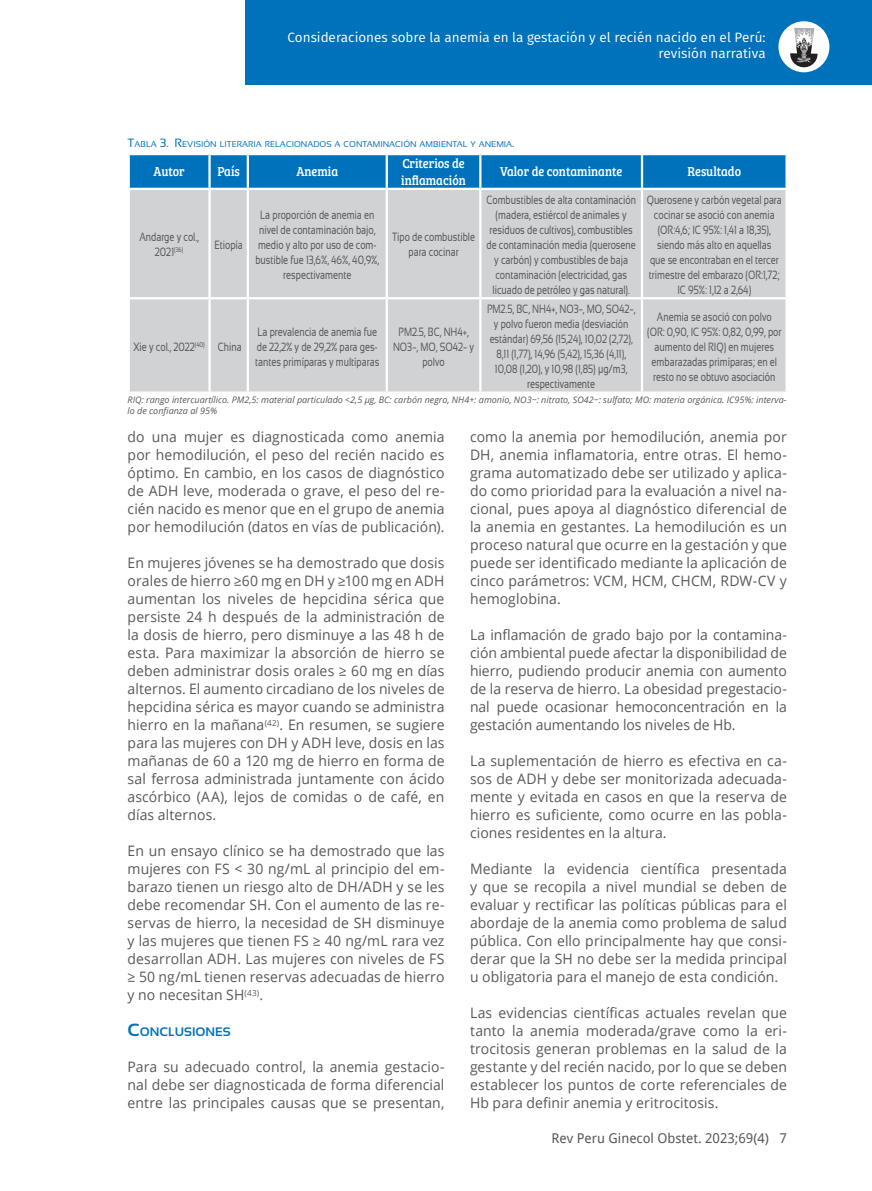
<style>
.page{position:relative;width:872px;height:1191px;background:#fff}
.page>*{position:absolute;margin:0;border:0;box-sizing:border-box;transform-origin:0 0}
.t1{font:14.4px/18px "Open Sans";letter-spacing:.005em;color:#57585a;text-align:justify}
.t2{font:13.5px/16.2px "Fira Sans";color:#fff;text-align:right}
.Encabezado-Tabla{font:13.5px/16.5px "Bree Serif";color:#fff;scale:.9 1}
.t3{font:13.5px "Droid Sans";color:#57585a}
.t4{font:700 12.3px "Sansation";color:#0072bc}
.Cuerpo-tabla{font:12px/15px "Sansation";color:#57585a;text-align:center;scale:.75 1}
.t5{font:italic 9px/10.8px "Open Sans";color:#57585a}
.t6{font:8.4px "Sansation";color:#0072bc}
.s1{font-size:12px}
.s2{font-size:17.7px}
</style>
<div class="page">
<div style="left:246px;top:0;width:626px;height:85px;background:#0072bc"></div>
<div style="left:778px;top:21px;width:51px;height:51px;background:#fff;border-radius:50%"></div>
<svg style="left:790px;top:28px;width:28px;height:40px"></svg>
<div style="left:130px;top:155px;width:655px;height:33px;background:#0072bc"></div>
<div style="left:130px;top:190px;width:655px;height:201px;background:#d1d2d4"></div>
<hr style="left:208px;top:155px;width:3px;height:33px;background:#fff">
<hr style="left:247px;top:155px;width:2px;height:33px;background:#fff">
<hr style="left:386px;top:155px;width:2px;height:33px;background:#fff">
<hr style="left:479px;top:155px;width:2px;height:33px;background:#fff">
<hr style="left:641px;top:155px;width:2px;height:33px;background:#fff">
<hr style="left:208px;top:190px;width:3px;height:107px;background:#fff">
<hr style="left:247px;top:190px;width:2px;height:107px;background:#fff">
<hr style="left:386px;top:190px;width:2px;height:107px;background:#fff">
<hr style="left:479px;top:190px;width:2px;height:107px;background:#fff">
<hr style="left:641px;top:190px;width:2px;height:107px;background:#fff">
<hr style="left:128px;top:297px;width:81px;height:2px;background:#fff">
<hr style="left:209px;top:297px;width:39px;height:2px;background:#fff">
<hr style="left:208px;top:299px;width:3px;height:92px;background:#fff">
<hr style="left:248px;top:297px;width:139px;height:2px;background:#fff">
<hr style="left:247px;top:299px;width:2px;height:92px;background:#fff">
<hr style="left:387px;top:297px;width:93px;height:2px;background:#fff">
<hr style="left:386px;top:299px;width:2px;height:92px;background:#fff">
<hr style="left:480px;top:297px;width:162px;height:2px;background:#fff">
<hr style="left:479px;top:299px;width:2px;height:92px;background:#fff">
<hr style="left:642px;top:297px;width:145px;height:2px;background:#fff">
<hr style="left:641px;top:299px;width:2px;height:92px;background:#fff">
<p class="t2" style="left:287px;top:29px;width:479px">Consideraciones sobre la anemia en la gestación y el recién nacido en el Perú: revisión narrativa</p>
<p class="t6" style="left:128px;top:139px;width:388px"><span class="s1">T</span>ABLA <span class="s1">3. R</span>EVISIÓN LITERARIA RELACIONADOS A CONTAMINACIÓN AMBIENTAL Y ANEMIA<span class="s1">.</span></p>
<p class="Encabezado-Tabla" style="left:153px;top:163px;width:36px">Autor</p>
<p class="Encabezado-Tabla" style="left:217px;top:163px;width:27px">País</p>
<p class="Encabezado-Tabla" style="left:296px;top:163px;width:48px">Anemia</p>
<p class="Encabezado-Tabla" style="left:401px;top:154px;width:73px">Criterios de inflamación</p>
<p class="Encabezado-Tabla" style="left:500px;top:163px;width:137px">Valor de contaminante</p>
<p class="Encabezado-Tabla" style="left:687px;top:163px;width:61px">Resultado</p>
<p class="Cuerpo-tabla" style="left:139px;top:230px;width:81px">Andarge y col.,<br>2021<sup>(36)</sup></p>
<p class="Cuerpo-tabla" style="left:214px;top:237px;width:39px">Etiopía</p>
<p class="Cuerpo-tabla" style="left:255px;top:207px;width:167px">La proporción de anemia en nivel de contaminación bajo, medio y alto por uso de com&shy;bustible fue 13,6%, 46%, 40,9%, respectivamente</p>
<p class="Cuerpo-tabla" style="left:392px;top:230px;width:112px">Tipo de combustible para cocinar</p>
<p class="Cuerpo-tabla" style="left:486px;top:192px;width:201px">Combustibles de alta contaminación (madera, estiércol de animales y residuos de cultivos), combustibles de contaminación media (querosene y carbón) y combustibles de baja contaminación (electricidad, gas licuado de petróleo y gas natural).</p>
<p class="Cuerpo-tabla" style="left:646px;top:192px;width:182px">Querosene y carbón vegetal para cocinar se asoció con anemia (OR:4,6; IC 95%: 1,41 a 18,35), siendo más alto en aquellas<br>que se encontraban en el tercer trimestre del embarazo (OR:1,72;<br>IC 95%: 1,12 a 2,64)</p>
<p class="Cuerpo-tabla" style="left:487px;top:302px;width:199px">PM2.5, BC, NH4+, NO3−, MO, SO42−, y polvo fueron media (desviación estándar) 69,56 (15,24), 10,02 (2,72), 8,11 (1,77), 14,96 (5,42), 15,36 (4,11), 10,08 (1,20), y 10,98 (1,85) μg/m3, respectivamente</p>
<p class="Cuerpo-tabla" style="left:647px;top:309px;width:181px">Anemia se asoció con polvo (OR: 0,90, IC 95%: 0,82, 0,99, por aumento del RIQ) en mujeres embarazadas primíparas; en el resto no se obtuvo asociación</p>
<p class="t5" style="left:128px;top:394px;width:660px">RIQ: rango intercuartílico. PM2,5: material particulado &lt;2,5 μg, BC: carbón negro, NH4+: amonio, NO3−: nitrato, SO42−: sulfato; MO: materia orgánica. IC95%: interva&shy;lo de confianza al 95%</p>
<p class="Cuerpo-tabla" style="left:255px;top:324px;width:167px;text-align:left">La prevalencia de anemia fue de 22,2% y de 29,2% para ges&shy;tantes primíparas y multíparas</p>
<p class="Cuerpo-tabla" style="left:393px;top:324px;width:110px">PM2.5, BC, NH4+,<br>NO3−, MO, SO42− y polvo</p>
<p class="Cuerpo-tabla" style="left:133px;top:339px;width:97px">Xie y col., 2022<sup>(40)</sup></p>
<p class="Cuerpo-tabla" style="left:218px;top:339px;width:33px">China</p>
<p class="t1" style="left:128px;top:427px;width:318px">do una mujer es diagnosticada como anemia por hemodilución, el peso del recién nacido es óptimo. En cambio, en los casos de diagnóstico de ADH leve, moderada o grave, el peso del re&shy;cién nacido es menor que en el grupo de anemia por hemodilución (datos en vías de publicación).</p>
<p class="t1" style="left:128px;top:553px;width:318px">En mujeres jóvenes se ha demostrado que dosis orales de hierro ≥60 mg en DH y ≥100 mg en ADH aumentan los niveles de hepcidina sérica que persiste 24 h después de la administración de la dosis de hierro, pero disminuye a las 48 h de esta. Para maximizar la absorción de hierro se deben administrar dosis orales ≥ 60 mg en días alternos. El aumento circadiano de los niveles de hepcidina sérica es mayor cuando se administra hierro en la mañana<sup>(42)</sup>. En resumen, se sugiere para las mujeres con DH y ADH leve, dosis en las mañanas de 60 a 120 mg de hierro en forma de sal ferrosa administrada juntamente con ácido ascórbico (AA), lejos de comidas o de café, en días alternos.</p>
<p class="t1" style="left:128px;top:841px;width:318px">En un ensayo clínico se ha demostrado que las mujeres con FS &lt; 30 ng/mL al principio del em&shy;barazo tienen un riesgo alto de DH/ADH y se les debe recomendar SH. Con el aumento de las re&shy;servas de hierro, la necesidad de SH disminuye y las mujeres que tienen FS ≥ 40 ng/mL rara vez desarrollan ADH. Las mujeres con niveles de FS ≥ 50 ng/mL tienen reservas adecuadas de hierro y no necesitan SH<sup>(43)</sup>.</p>
<p class="t4" style="left:128px;top:1025px;width:105px"><span class="s2">C</span>ONCLUSIONES</p>
<p class="t1" style="left:128px;top:1057px;width:318px">Para su adecuado control, la anemia gestacio&shy;nal debe ser diagnosticada de forma diferencial entre las principales causas que se presentan,</p>
<p class="t1" style="left:470px;top:427px;width:318px">como la anemia por hemodilución, anemia por DH, anemia inflamatoria, entre otras. El hemo&shy;grama automatizado debe ser utilizado y aplica&shy;do como prioridad para la evaluación a nivel na&shy;cional, pues apoya al diagnóstico diferencial de la anemia en gestantes. La hemodilución es un proceso natural que ocurre en la gestación y que puede ser identificado mediante la aplicación de cinco parámetros: VCM, HCM, CHCM, RDW-CV y hemoglobina.</p>
<p class="t1" style="left:470px;top:625px;width:318px">La inflamación de grado bajo por la contamina&shy;ción ambiental puede afectar la disponibilidad de hierro, pudiendo producir anemia con aumento de la reserva de hierro. La obesidad pregestacio&shy;nal puede ocasionar hemoconcentración en la gestación aumentando los niveles de Hb.</p>
<p class="t1" style="left:470px;top:751px;width:318px">La suplementación de hierro es efectiva en ca&shy;sos de ADH y debe ser monitorizada adecuada&shy;mente y evitada en casos en que la reserva de hierro es suficiente, como ocurre en las pobla&shy;ciones residentes en la altura.</p>
<p class="t1" style="left:470px;top:859px;width:318px">Mediante la evidencia científica presentada y que se recopila a nivel mundial se deben de evaluar y rectificar las políticas públicas para el abordaje de la anemia como problema de salud pública. Con ello principalmente hay que consi&shy;derar que la SH no debe ser la medida principal u obligatoria para el manejo de esta condición.</p>
<p class="t1" style="left:470px;top:1003px;width:318px">Las evidencias científicas actuales revelan que tanto la anemia moderada/grave como la eri&shy;trocitosis generan problemas en la salud de la gestante y del recién nacido, por lo que se deben establecer los puntos de corte referenciales de Hb para definir anemia y eritrocitosis.</p>
<p class="t3" style="left:551px;top:1128px;width:237px">Rev Peru Ginecol Obstet. 2023;69(4) 7</p>
</div>
